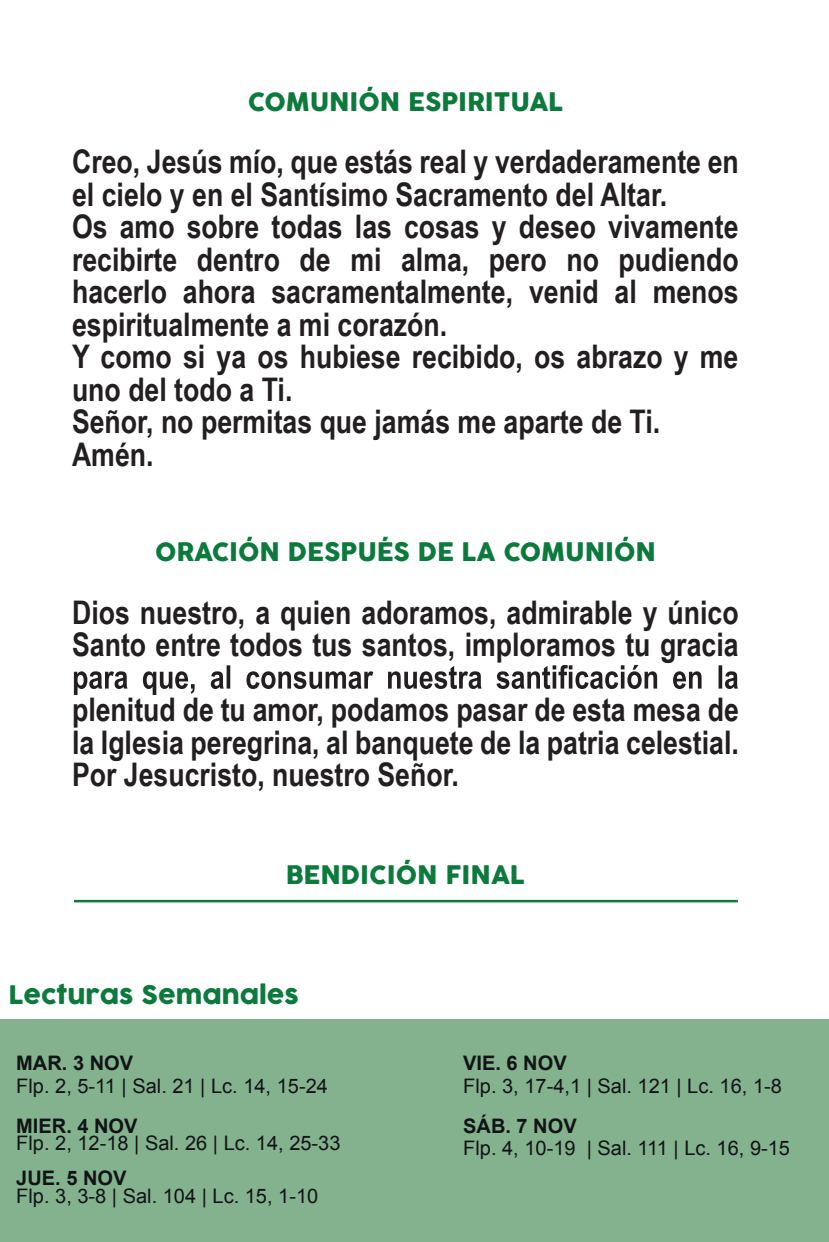
<style>
.page{position:relative;width:829px;height:1242px;background:#fff}
.page>*{position:absolute;margin:0;border:0;box-sizing:border-box;transform-origin:0 0}
.t1{font:700 32.5px/32.5px "Arial Narrow";color:#231f20}
.t2{font:25px "Cocogoose";color:#0c793d}
.t3{font:20px "Arial";color:#111416}
.t4{font:700 20px "Arial";color:#111416}
</style>
<div class="page">
<svg style="left:74px;top:665px;width:663px;height:30px"></svg>
<div style="left:0;top:1019px;width:828px;height:223px;background:#84b18e"></div>
<hr style="left:74px;top:900px;width:663px;height:2px;background:#0c793d">
<p class="t2" style="left:248px;top:84px;width:317px">COMUNIÓN ESPIRITUAL</p>
<p class="t1" style="left:72px;top:144px;width:668px">Creo, Jesús mío, que estás real y verdaderamente en el cielo y en el Santísimo Sacramento del Altar.<br>Os amo sobre todas las cosas y deseo vivamente recibirte dentro de mi alma, pero no pudiendo hacerlo ahora sacramentalmente, venid al menos espiritualmente a mi corazón.<br>Y como si ya os hubiese recibido, os abrazo y me uno del todo a Ti.<br>Señor, no permitas que jamás me aparte de Ti.<br>Amén.</p>
<p class="t2" style="left:155px;top:535px;width:502px">ORACIÓN DESPUÉS DE LA COMUNIÓN</p>
<p class="t1" style="left:72px;top:594px;width:667px">Dios nuestro, a quien adoramos, admirable y único<br>Santo entre todos tus santos, imploramos tu gracia</p>
<p class="t1" style="left:72px;top:692px;width:668px;text-align:justify">plenitud de tu amor, podamos pasar de esta mesa de la Iglesia peregrina, al banquete de la patria celestial.<br>Por Jesucristo, nuestro Señor.</p>
<p class="t2" style="left:286px;top:857px;width:240px">BENDICIÓN FINAL</p>
<p class="t2" style="left:9px;top:978px;width:291px">Lecturas Semanales</p>
<p class="t4" style="left:16px;top:1050px;width:118px">MAR. 3 NOV</p>
<p class="t3" style="left:16px;top:1073px;width:313px">Flp. 2, 5-11 | Sal. 21 | Lc. 14, 15-24</p>
<p class="t4" style="left:16px;top:1112px;width:123px">MIER. 4 NOV</p>
<p class="t3" style="left:16px;top:1130px;width:325px">Flp. 2, 12-18 | Sal. 26 | Lc. 14, 25-33</p>
<p class="t4" style="left:16px;top:1165px;width:112px">JUE. 5 NOV</p>
<p class="t3" style="left:16px;top:1183px;width:303px">Flp. 3, 3-8 | Sal. 104 | Lc. 15, 1-10</p>
<p class="t4" style="left:463px;top:1050px;width:105px">VIE. 6 NOV</p>
<p class="t3" style="left:463px;top:1073px;width:320px">Flp. 3, 17-4,1 | Sal. 121 | Lc. 16, 1-8</p>
<p class="t4" style="left:463px;top:1112px;width:115px">SÁB. 7 NOV</p>
<p class="t3" style="left:463px;top:1135px;width:328px">Flp. 4, 10-19 | Sal. 111 | Lc. 16, 9-15</p>
</div>
